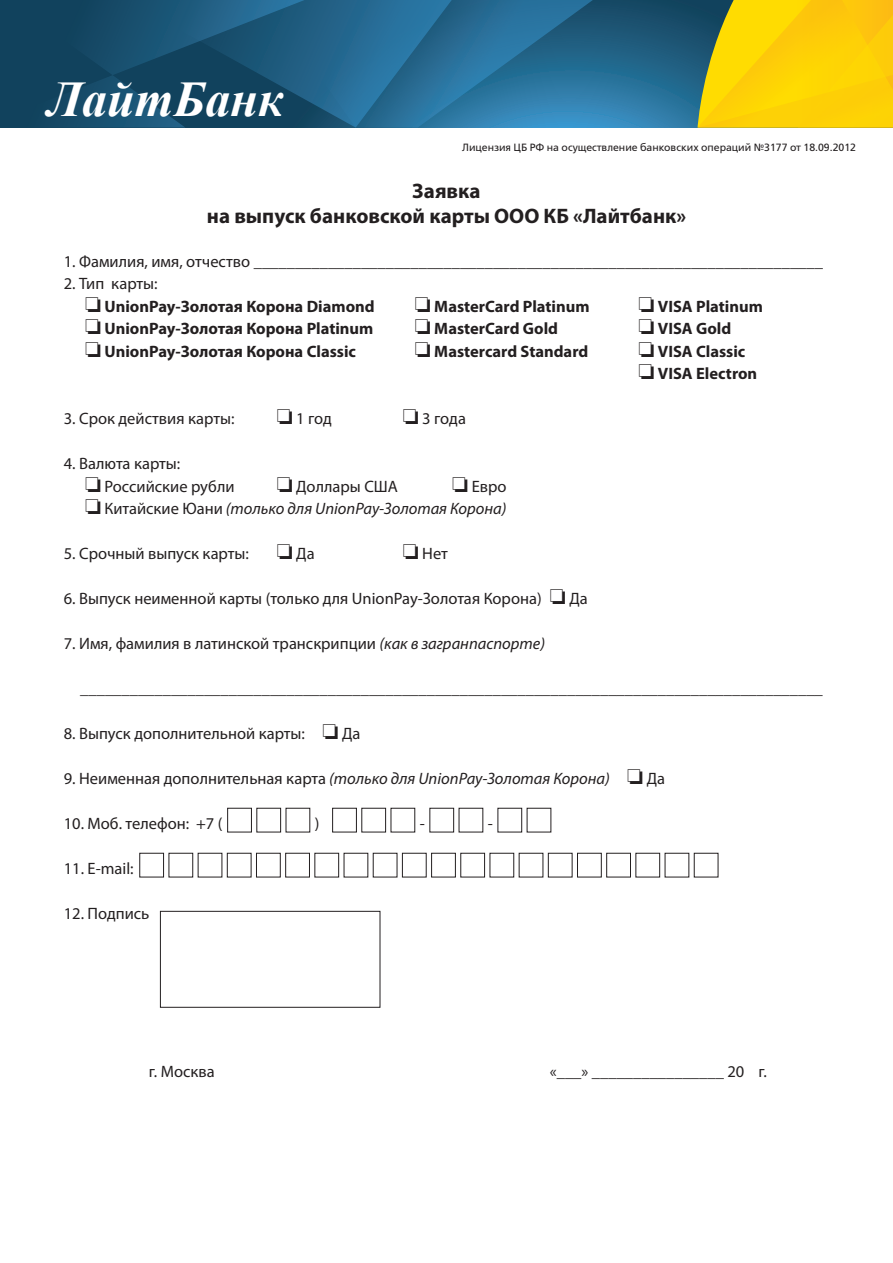
<style>
.page{position:relative;width:893px;height:1263px;background:#fff}
.page>*{position:absolute;margin:0;border:0;box-sizing:border-box;transform-origin:0 0}
.t1{font:italic 700 49.95px "Times New Roman";color:#fff}
.t2{font:700 21px "Myriad Pro";color:#231f20}
.t3{font:16.5px "Myriad Pro";color:#231f20}
.t4{font:700 16.5px "Myriad Pro";color:#231f20}
.t5{font:italic 16.5px "Myriad Pro";color:#231f20}
.t6{font:10.5px "Free Set";color:#231f20}
.s1{font-style:normal}
.s2{font-style:italic}
</style>
<div class="page">
<svg style="left:622px;top:0;width:75px;height:128px;background:#226286"></svg>
<svg style="left:468px;top:0;width:154px;height:128px;background:#29729c"></svg>
<svg style="left:359px;top:0;width:109px;height:128px;background:#286f99"></svg>
<svg style="left:0;top:0;width:359px;height:128px;background:#184e6e"></svg>
<svg style="left:697px;top:0;width:196px;height:128px;background:#ecc70d"></svg>
<div style="left:227px;top:808px;width:25px;height:24px;border:1px solid #231f20"></div>
<div style="left:256px;top:808px;width:25px;height:24px;border:1px solid #231f20"></div>
<div style="left:332px;top:808px;width:25px;height:24px;border:1px solid #231f20"></div>
<div style="left:361px;top:808px;width:25px;height:24px;border:1px solid #231f20"></div>
<div style="left:429px;top:808px;width:25px;height:24px;border:1px solid #231f20"></div>
<div style="left:497px;top:808px;width:25px;height:24px;border:1px solid #231f20"></div>
<div style="left:139px;top:853px;width:25px;height:24px;border:1px solid #231f20"></div>
<div style="left:169px;top:853px;width:24px;height:24px;border:1px solid #231f20"></div>
<div style="left:227px;top:853px;width:24px;height:24px;border:1px solid #231f20"></div>
<div style="left:256px;top:853px;width:25px;height:24px;border:1px solid #231f20"></div>
<div style="left:285px;top:853px;width:25px;height:24px;border:1px solid #231f20"></div>
<div style="left:314px;top:853px;width:25px;height:24px;border:1px solid #231f20"></div>
<div style="left:402px;top:853px;width:25px;height:24px;border:1px solid #231f20"></div>
<div style="left:431px;top:853px;width:25px;height:24px;border:1px solid #231f20"></div>
<div style="left:460px;top:853px;width:25px;height:24px;border:1px solid #231f20"></div>
<div style="left:490px;top:853px;width:24px;height:24px;border:1px solid #231f20"></div>
<div style="left:548px;top:853px;width:24px;height:24px;border:1px solid #231f20"></div>
<div style="left:577px;top:853px;width:25px;height:24px;border:1px solid #231f20"></div>
<div style="left:606px;top:853px;width:25px;height:24px;border:1px solid #231f20"></div>
<div style="left:635px;top:853px;width:25px;height:24px;border:1px solid #231f20"></div>
<div style="left:694px;top:853px;width:24px;height:24px;border:1px solid #231f20"></div>
<div style="left:160px;top:911px;width:220px;height:97px;border:1px solid #231f20"></div>
<p class="t1" style="left:48px;top:64px;width:237px">ЛайтБанк</p>
<p class="t6" style="left:462px;top:141px;width:395px">Лицензия ЦБ РФ на осуществление банковских операций №3177 от 18.09.2012</p>
<p class="t2" style="left:412px;top:177px;width:70px">Заявка</p>
<p class="t2" style="left:207px;top:202px;width:481px">на выпуск банковской карты ООО КБ «Лайтбанк»</p>
<p class="t3" style="left:64px;top:251px;width:761px">1. Фамилия, имя, отчество _____________________________________________________________________</p>
<p class="t3" style="left:64px;top:274px;width:95px">2. Тип карты:</p>
<p class="t4" style="left:85px;top:296px;width:291px">□ UnionPay-Золотая Корона Diamond</p>
<p class="t4" style="left:415px;top:296px;width:176px">□ MasterCard Platinum</p>
<p class="t4" style="left:638px;top:296px;width:126px">□ VISA Platinum</p>
<p class="t4" style="left:85px;top:318px;width:290px">□ UnionPay-Золотая Корона Platinum</p>
<p class="t4" style="left:415px;top:318px;width:145px">□ MasterCard Gold</p>
<p class="t4" style="left:638px;top:318px;width:95px">□ VISA Gold</p>
<p class="t4" style="left:85px;top:341px;width:272px">□ UnionPay-Золотая Корона Classic</p>
<p class="t4" style="left:415px;top:341px;width:175px">□ Mastercard Standard</p>
<p class="t4" style="left:638px;top:341px;width:109px">□ VISA Classic</p>
<p class="t4" style="left:638px;top:363px;width:120px">□ VISA Electron</p>
<p class="t3" style="left:64px;top:409px;width:172px">3. Срок действия карты:</p>
<p class="t3" style="left:277px;top:409px;width:57px">□ 1 год</p>
<p class="t3" style="left:403px;top:409px;width:65px">□ 3 года</p>
<p class="t3" style="left:64px;top:454px;width:118px">4. Валюта карты:</p>
<p class="t3" style="left:85px;top:476px;width:151px">□ Российские рубли</p>
<p class="t3" style="left:277px;top:476px;width:123px">□ Доллары США</p>
<p class="t3" style="left:452px;top:476px;width:56px">□ Евро</p>
<p class="t5" style="left:85px;top:499px;width:423px">□ <span class="s1">Китайские Юани</span> (только для UnionPay-Золотая Корона)</p>
<p class="t3" style="left:64px;top:544px;width:187px">5. Срочный выпуск карты:</p>
<p class="t3" style="left:277px;top:544px;width:39px">□ Да</p>
<p class="t3" style="left:403px;top:544px;width:47px">□ Нет</p>
<p class="t3" style="left:64px;top:589px;width:525px">6. Выпуск неименной карты (только для UnionPay-Золотая Корона) □ Да</p>
<p class="t3" style="left:64px;top:634px;width:483px">7. Имя, фамилия в латинской транскрипции <span class="s2">(как в загранпаспорте)</span></p>
<p class="t3" style="left:80px;top:679px;width:744px">__________________________________________________________________________________________</p>
<p class="t3" style="left:64px;top:724px;width:298px">8. Выпуск дополнительной карты: □ Да</p>
<p class="t5" style="left:64px;top:769px;width:603px"><span class="s1">9. Неименная дополнительная карта</span> (только для UnionPay-Золотая Корона) □ <span class="s1">Да</span></p>
<p class="t3" style="left:64px;top:814px;width:160px">10. Моб. телефон: +7 (</p>
<p class="t3" style="left:315px;top:814px;width:6px">)</p>
<p class="t3" style="left:420px;top:814px;width:7px">-</p>
<p class="t3" style="left:488px;top:814px;width:7px">-</p>
<p class="t3" style="left:64px;top:859px;width:71px">11. E-mail:</p>
<p class="t3" style="left:64px;top:904px;width:87px">12. Подпись</p>
<p class="t3" style="left:149px;top:1061px;width:67px">г. Москва</p>
<p class="t3" style="left:550px;top:1061px;width:219px">«___» ________________ 20 г.</p>
</div>
